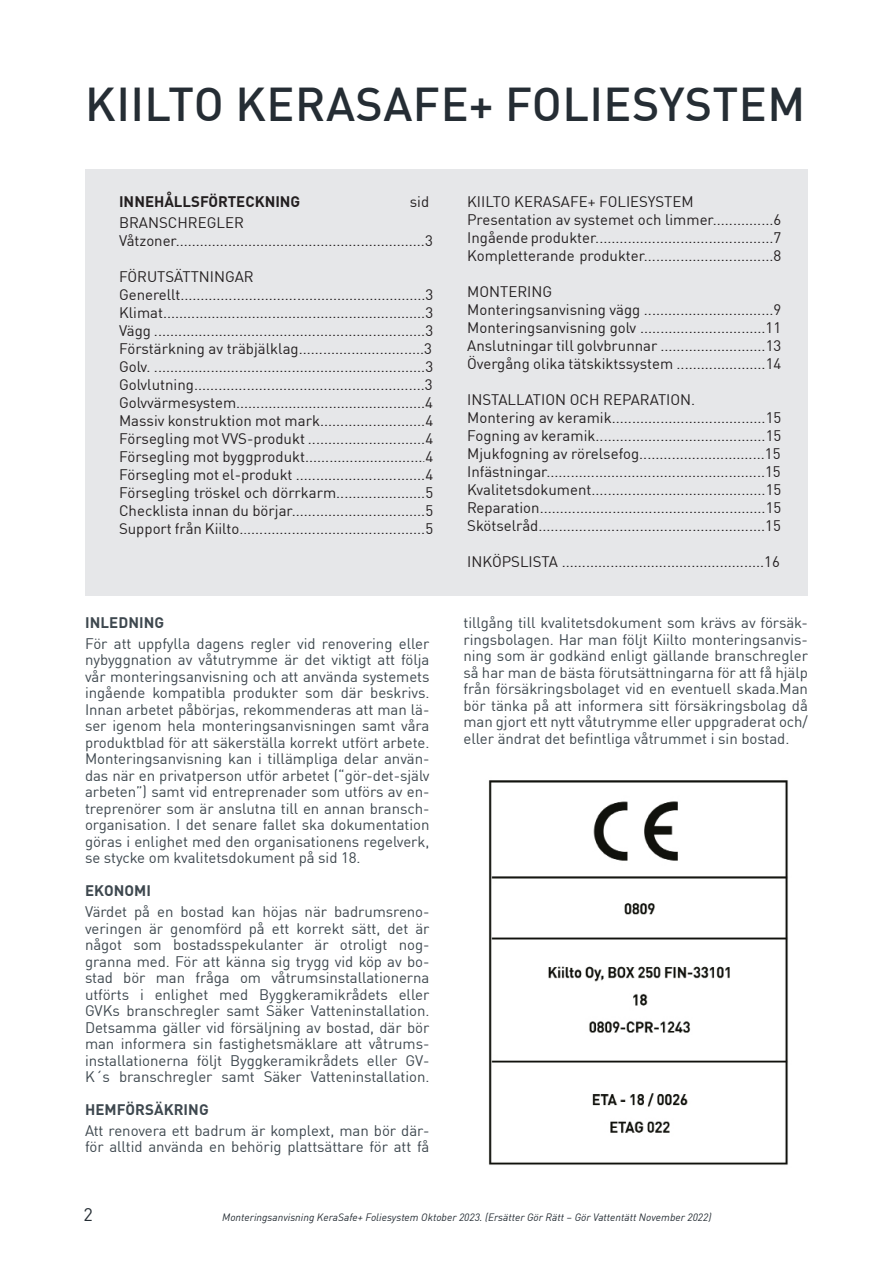
<style>
.page{position:relative;width:893px;height:1263px;background:#fff}
.page>*{position:absolute;margin:0;border:0;box-sizing:border-box;transform-origin:0 0}
.t1{font:500 46.5px "DIN Pro";letter-spacing:.01em;color:#252d34}
.t2{font:18px "DIN Pro";color:#252d34}
.t3{font:15px/18px "DIN Pro";color:#231f20}
.Yleisleipis_9pt_Light{font:15px/16.5px "DIN Pro";letter-spacing:-.005em;color:#3e484f;text-align:justify}
.t4{font:700 15px "DIN Pro";letter-spacing:.005em;color:#3e484f}
.t5{font:700 15px "DIN Pro";color:#231f20}
.t6{font:italic 10.5px "DIN Pro";color:#252d34}
.s1{font-size:10.5px}
.s2{font-size:13.5px}
</style>
<div class="page">
<div style="left:85px;top:169px;width:723px;height:426px;background:#e6e7e9"></div>
<img style="left:488px;top:780px;width:300px;height:385px">
<p class="t1" style="left:85px;top:68px;width:722px">KIILTO KERASAFE+ FOLIESYSTEM</p>
<p class="t5" style="left:119px;top:190px;width:183px">INNEHÅLLSFÖRTECKNING</p>
<p class="t3" style="left:410px;top:192px;width:21px">sid</p>
<p class="t3" style="left:119px;top:213px;width:126px">BRANSCHREGLER</p>
<p class="t3" style="left:119px;top:231px;width:315px">Våtzoner..............................................................3</p>
<p class="t3" style="left:119px;top:267px;width:136px">FÖRUTSÄTTNINGAR</p>
<p class="t3" style="left:119px;top:285px;width:316px">Generellt.............................................................3</p>
<p class="t3" style="left:119px;top:303px;width:316px">Klimat.................................................................3</p>
<p class="t3" style="left:119px;top:321px;width:316px">Vägg ...................................................................3</p>
<p class="t3" style="left:119px;top:339px;width:315px">Förstärkning av träbjälklag...............................3</p>
<p class="t3" style="left:119px;top:357px;width:316px">Golv. ...................................................................3</p>
<p class="t3" style="left:119px;top:375px;width:315px">Golvlutning.........................................................3</p>
<p class="t3" style="left:119px;top:393px;width:315px">Golvvärmesystem...............................................4</p>
<p class="t3" style="left:119px;top:411px;width:316px">Massiv konstruktion mot mark..........................4</p>
<p class="t3" style="left:119px;top:429px;width:316px">Försegling mot VVS-produkt .............................4</p>
<p class="t3" style="left:119px;top:447px;width:316px">Försegling mot byggprodukt.............................<span class="s1">.</span>4</p>
<p class="t3" style="left:119px;top:465px;width:316px">Försegling mot el-produkt ................................4</p>
<p class="t3" style="left:119px;top:483px;width:316px">Försegling tröskel och dörrkarm......................5<br>Checklista innan du börjar.................................5</p>
<p class="t3" style="left:119px;top:519px;width:316px">Support från Kiilto.<span class="s2">.</span>............................................5</p>
<p class="t4" style="left:85px;top:611px;width:81px">INLEDNING</p>
<p class="Yleisleipis_9pt_Light" style="left:85px;top:634px;width:346px">För att uppfylla dagens regler vid renovering eller nybyggnation av våtutrymme är det viktigt att följa vår monteringsanvisning och att använda systemets ingående kompatibla produkter som där beskrivs.<br>Innan arbetet påbörjas, rekommenderas att man lä&shy;ser igenom hela monteringsanvisningen samt våra produktblad för att säkerställa korrekt utfört arbete.<br>Monteringsanvisning kan i tillämpliga delar använ&shy;das när en privatperson utför arbetet (“gör-det-själv arbeten”) samt vid entreprenader som utförs av en&shy;treprenörer som är anslutna till en annan bransch&shy;organisation. I det senare fallet ska dokumentation göras i enlighet med den organisationens regelverk, se stycke om kvalitetsdokument på sid 18.</p>
<p class="t4" style="left:85px;top:879px;width:68px">EKONOMI</p>
<p class="Yleisleipis_9pt_Light" style="left:85px;top:902px;width:346px">Värdet på en bostad kan höjas när badrumsreno&shy;veringen är genomförd på ett korrekt sätt, det är något som bostadsspekulanter är otroligt nog&shy;granna med. För att känna sig trygg vid köp av bo&shy;stad bör man fråga om våtrumsinstallationerna utförts i enlighet med Byggkeramikrådets eller GVKs branschregler samt Säker Vatteninstallation.<br>Detsamma gäller vid försäljning av bostad, där bör man informera sin fastighetsmäklare att våtrums&shy;installationerna följt Byggkeramikrådets eller GV-K´s branschregler samt Säker Vatteninstallation.</p>
<p class="t4" style="left:85px;top:1098px;width:125px">HEMFÖRSÄKRING</p>
<p class="Yleisleipis_9pt_Light" style="left:85px;top:1121px;width:346px">Att renovera ett badrum är komplext, man bör där&shy;för alltid använda en behörig plattsättare för att få</p>
<p class="t3" style="left:467px;top:192px;width:228px">KIILTO KERASAFE+ FOLIESYSTEM</p>
<p class="t3" style="left:467px;top:210px;width:316px">Presentation av systemet och limmer...............6</p>
<p class="t3" style="left:467px;top:228px;width:316px">Ingående produkter............................................7</p>
<p class="t3" style="left:467px;top:246px;width:316px">Kompletterande produkter................................8</p>
<p class="t3" style="left:467px;top:282px;width:86px">MONTERING</p>
<p class="t3" style="left:467px;top:300px;width:316px">Monteringsanvisning vägg ................................9</p>
<p class="t3" style="left:467px;top:318px;width:316px">Monteringsanvisning golv ...............................11</p>
<p class="t3" style="left:467px;top:336px;width:316px">Anslutningar till golvbrunnar ..........................13</p>
<p class="t3" style="left:467px;top:354px;width:316px">Övergång olika tätskiktssystem ......................14</p>
<p class="t3" style="left:467px;top:390px;width:230px">INSTALLATION OCH REPARATION.</p>
<p class="t3" style="left:467px;top:408px;width:316px">Montering av keramik......................................15</p>
<p class="t3" style="left:467px;top:426px;width:316px">Fogning av keramik..........................................15<br>Mjukfogning av rörelsefog...............................15</p>
<p class="t3" style="left:467px;top:462px;width:315px">Infästningar......................................................15</p>
<p class="t3" style="left:467px;top:480px;width:316px">Kvalitetsdokument...........................................15</p>
<p class="t3" style="left:467px;top:498px;width:316px">Reparation........................................................15</p>
<p class="t3" style="left:467px;top:516px;width:315px">Skötselråd........................................................15</p>
<p class="t3" style="left:467px;top:552px;width:314px">INKÖPSLISTA ..................................................16</p>
<p class="Yleisleipis_9pt_Light" style="left:463px;top:613px;width:346px">tillgång till kvalitetsdokument som krävs av försäk&shy;ringsbolagen. Har man följt Kiilto monteringsanvis&shy;ning som är godkänd enligt gällande branschregler så har man de bästa förutsättningarna för att få hjälp från försäkringsbolaget vid en eventuell skada.Man bör tänka på att informera sitt försäkringsbolag då man gjort ett nytt våtutrymme eller uppgraderat och/ eller ändrat det befintliga våtrummet i sin bostad.</p>
<p class="t2" style="left:83px;top:1201px;width:11px">2</p>
<p class="t6" style="left:222px;top:1209px;width:491px">Monteringsanvisning KeraSafe+ Foliesystem Oktober 2023. (Ersätter Gör Rätt – Gör Vattentätt November 2022)</p>
</div>
